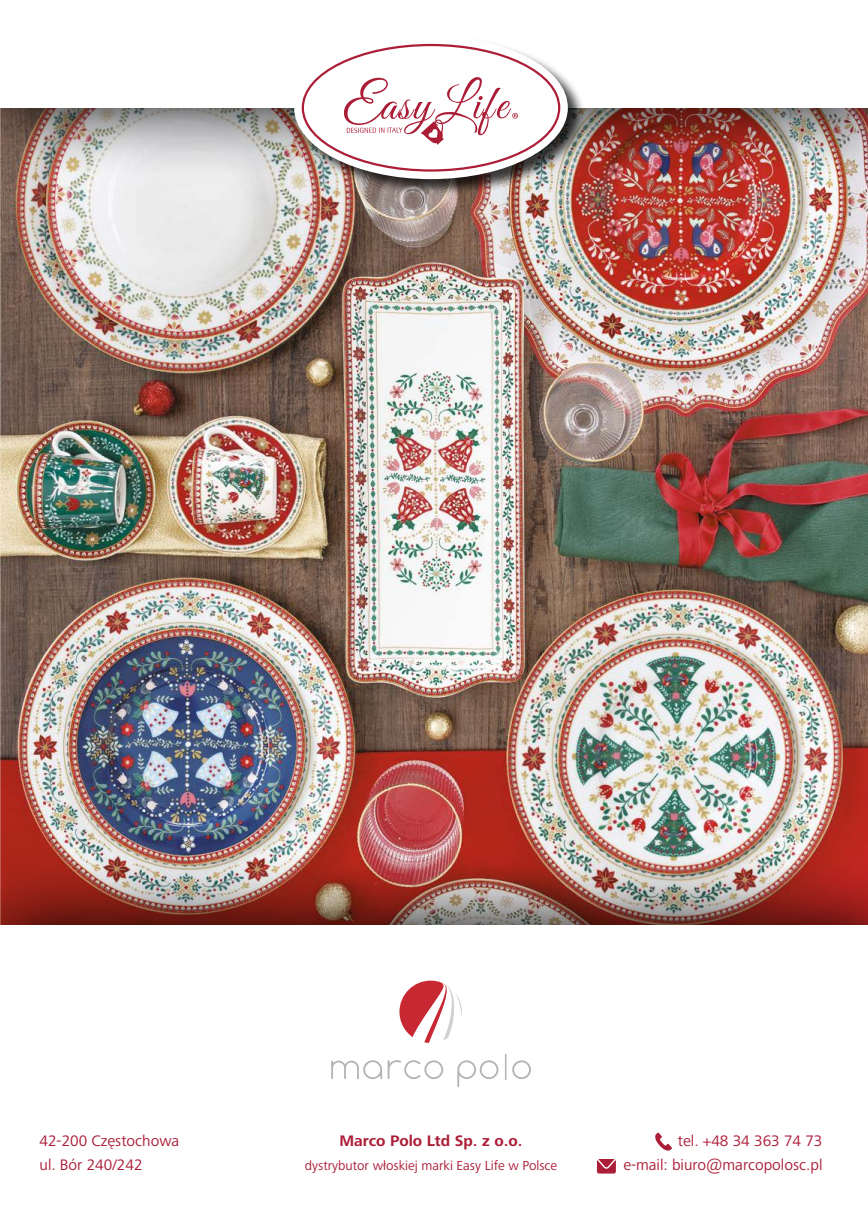
<style>
.page{position:relative;width:868px;height:1225px;background:#fff}
.page>*{position:absolute;margin:0;border:0;box-sizing:border-box;transform-origin:0 0}
.t1{font:15.75px/24px "Frutiger Next";color:#ac1e38;text-align:right}
.t2{font:700 15.75px "Frutiger Next";color:#ac1e38}
.t3{font:13.5px "Frutiger Next";color:#ac1e38}
</style>
<div class="page">
<img style="left:0;top:180px;width:867px;height:674px">
<img style="left:0;top:108px;width:867px;height:72px">
<div style="left:294px;top:36px;width:292px;height:161px;background:#000;opacity:.75"></div>
<div style="left:294px;top:36px;width:273px;height:143px;background:#fff;border-radius:50%"></div>
<img style="left:0;top:854px;width:867px;height:71px">
<svg style="left:399px;top:980px;width:63px;height:63px"></svg>
<svg style="left:331px;top:1054px;width:200px;height:33px"></svg>
<svg style="left:344px;top:77px;width:174px;height:68px"></svg>
<svg style="left:655px;top:1132px;width:17px;height:18px"></svg>
<svg style="left:597px;top:1159px;width:18px;height:14px"></svg>
<p class="t1" style="left:40px;top:1129px;width:141px;text-align:left">42-200 Częstochowa ul. Bór 240/242</p>
<p class="t2" style="left:339px;top:1132px;width:184px">Marco Polo Ltd Sp. z o.o.</p>
<p class="t3" style="left:305px;top:1158px;width:254px">dystrybutor włoskiej marki Easy Life w Polsce</p>
<p class="t1" style="left:623px;top:1129px;width:201px">tel. +48 34 363 74 73<br>e-mail: biuro@marcopolosc.pl</p>
</div>
